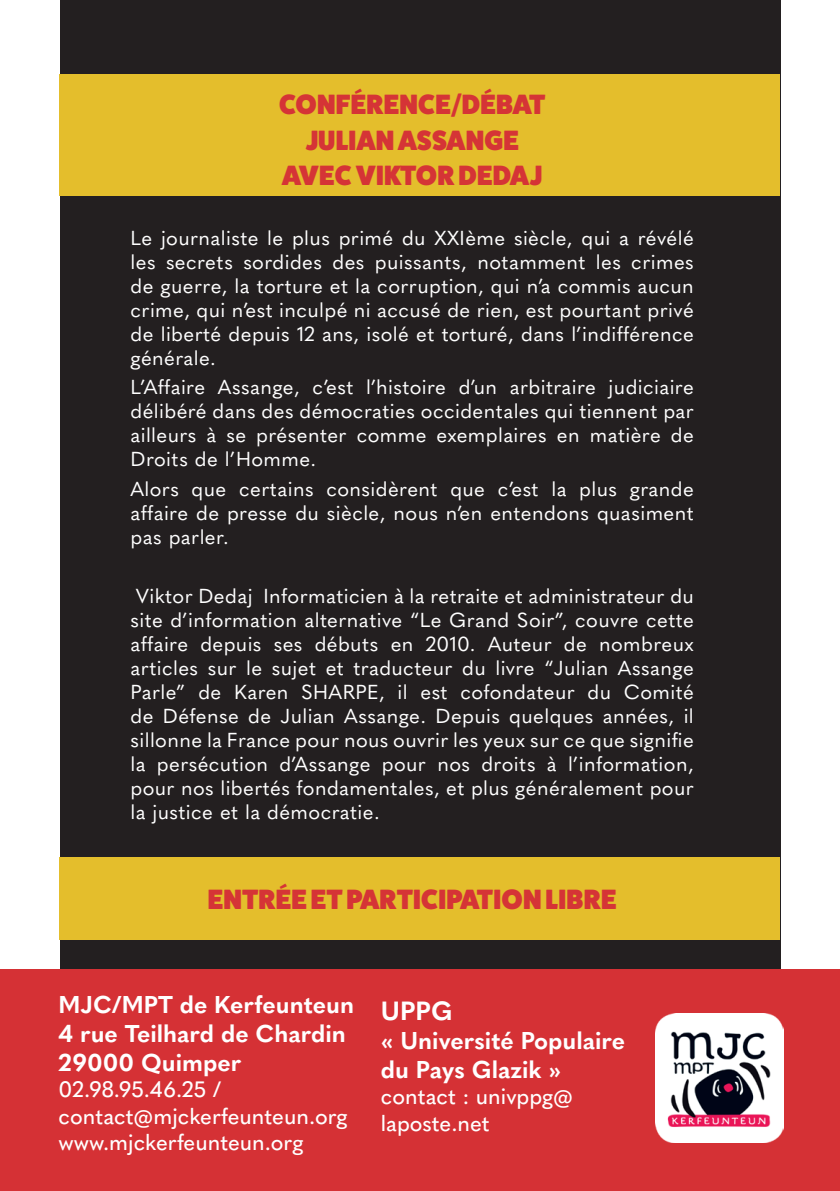
<style>
.page{position:relative;width:840px;height:1191px;background:#fff}
.page>*{position:absolute;margin:0;border:0;box-sizing:border-box;transform-origin:0 0}
.t1{font:800 28px/35.6px "Fat Frank";letter-spacing:.01em;color:#d53436;text-align:center}
.t2{font:700 26px "Quasimoda";color:#fff}
.t3{font:700 24px/28.8px "Quasimoda";color:#fff}
.t4{font:500 22px/26.4px "Quasimoda";color:#fff}
.t5{font:20px/24px "Quasimoda";letter-spacing:.02em;color:#fff;text-align:justify}
</style>
<div class="page">
<div style="left:60px;top:0;width:719px;height:999px;background:#231f20"></div>
<div style="left:60px;top:74px;width:719px;height:122px;background:#e4be2c"></div>
<div style="left:60px;top:857px;width:719px;height:83px;background:#e4be2c"></div>
<div style="left:0;top:969px;width:839px;height:222px;background:#d53135"></div>
<img style="left:655px;top:1013px;width:128px;height:129px">
<h1 class="t1" style="left:279px;top:87px;width:267px">CONFÉRENCE/DÉBAT<br>JULIAN ASSANGE<br>AVEC VIKTOR DEDAJ</h1>
<p class="t5" style="left:130px;top:224px;width:564px">Le journaliste le plus primé du XXIème siècle, qui a révélé les secrets sordides des puissants, notamment les crimes de guerre, la torture et la corruption, qui n’a commis aucun crime, qui n’est inculpé ni accusé de rien, est pourtant privé de liberté depuis 12 ans, isolé et torturé, dans l’indifférence générale.</p>
<p class="t5" style="left:130px;top:374px;width:564px">L’Affaire Assange, c’est l’histoire d’un arbitraire judiciaire délibéré dans des démocraties occidentales qui tiennent par ailleurs à se présenter comme exemplaires en matière de Droits de l’Homme.</p>
<p class="t5" style="left:130px;top:475px;width:564px">Alors que certains considèrent que c’est la plus grande affaire de presse du siècle, nous n’en entendons quasiment pas parler.</p>
<p class="t5" style="left:130px;top:583px;width:564px">Viktor Dedaj Informaticien à la retraite et administrateur du site d’information alternative “Le Grand Soir”, couvre cette affaire depuis ses débuts en 2010. Auteur de nombreux articles sur le sujet et traducteur du livre “Julian Assange Parle” de Karen SHARPE, il est cofondateur du Comité de Défense de Julian Assange. Depuis quelques années, il sillonne la France pour nous ouvrir les yeux sur ce que signifie la persécution d’Assange pour nos droits à l’information, pour nos libertés fondamentales, et plus généralement pour la justice et la démocratie.</p>
<h1 class="t1" style="left:208px;top:881px;width:410px">ENTRÉE ET PARTICIPATION LIBRE</h1>
<p class="t3" style="left:59px;top:988px;width:297px">MJC/MPT de Kerfeunteun<br>4 rue Teilhard de Chardin<br>29000 Quimper</p>
<p class="t4" style="left:59px;top:1074px;width:290px">02.98.95.46.25 / contact@mjckerfeunteun.org www.mjckerfeunteun.org</p>
<h2 class="t2" style="left:380px;top:991px;width:73px">UPPG</h2>
<p class="t3" style="left:380px;top:1024px;width:246px">« Université Populaire du Pays Glazik »</p>
<p class="t4" style="left:380px;top:1082px;width:194px">contact : univppg@ laposte.net</p>
</div>
